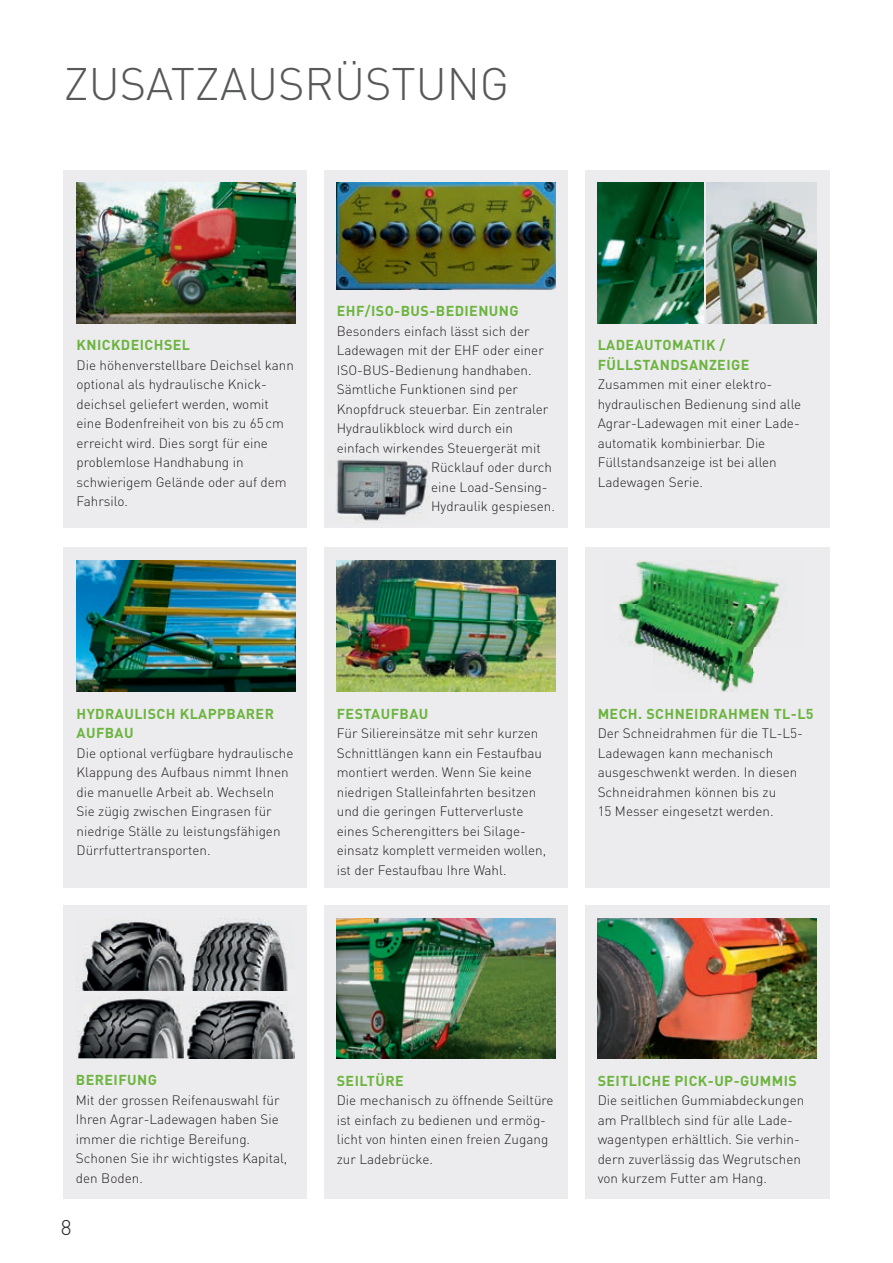
<style>
.page{position:relative;width:893px;height:1263px;background:#fff}
.page>*{position:absolute;margin:0;border:0;box-sizing:border-box;transform-origin:0 0}
.t1{font:300 45px "DIN";color:#57585a}
.t2{font:300 21px "DIN";color:#231f20}
.t3{font:700 14.25px/19.5px "DIN";letter-spacing:.03em;color:#6cb43f}
.t4{font:300 13.5px/19.5px "DIN";color:#231f20}
</style>
<div class="page">
<div style="left:64px;top:170px;width:243px;height:357px;background:#ececee"></div>
<img style="left:77px;top:183px;width:219px;height:140px">
<div style="left:324px;top:170px;width:244px;height:357px;background:#ececee"></div>
<img style="left:337px;top:183px;width:219px;height:106px">
<div style="left:63px;top:906px;width:244px;height:293px;background:#ececee"></div>
<img style="left:76px;top:918px;width:212px;height:73px">
<img style="left:185px;top:918px;width:1px;height:73px">
<img style="left:76px;top:996px;width:218px;height:62px">
<img style="left:185px;top:996px;width:1px;height:62px">
<div style="left:585px;top:906px;width:244px;height:293px;background:#ececee"></div>
<img style="left:598px;top:918px;width:219px;height:141px">
<div style="left:64px;top:547px;width:243px;height:340px;background:#ececee"></div>
<img style="left:77px;top:560px;width:219px;height:132px">
<div style="left:324px;top:906px;width:244px;height:293px;background:#ececee"></div>
<img style="left:337px;top:918px;width:219px;height:141px">
<div style="left:324px;top:547px;width:244px;height:341px;background:#ececee"></div>
<img style="left:337px;top:560px;width:219px;height:132px">
<div style="left:585px;top:170px;width:244px;height:357px;background:#ececee"></div>
<img style="left:598px;top:183px;width:106px;height:140px">
<img style="left:707px;top:183px;width:109px;height:140px">
<div style="left:585px;top:547px;width:244px;height:340px;background:#ececee"></div>
<img style="left:618px;top:560px;width:165px;height:132px">
<img style="left:336px;top:459px;width:43px;height:64px">
<img style="left:379px;top:460px;width:50px;height:63px">
<h1 class="t1" style="left:64px;top:56px;width:447px">ZUSATZAUSRÜSTUNG</h1>
<p class="t3" style="left:77px;top:335px;width:115px">KNICKDEICHSEL</p>
<p class="t4" style="left:77px;top:355px;width:219px">Die höhenverstellbare Deichsel kann optional als hydraulische Knick&shy;deichsel geliefert werden, womit eine Bodenfreiheit von bis zu 65 cm erreicht wird. Dies sorgt für eine problemlose Handhabung in schwierigem Gelände oder auf dem<br>Fahrsilo.</p>
<p class="t3" style="left:337px;top:301px;width:183px">EHF/ISO-BUS-BEDIENUNG</p>
<p class="t4" style="left:337px;top:321px;width:194px">Besonders einfach lässt sich der</p>
<p class="t4" style="left:337px;top:340px;width:209px">Ladewagen mit der EHF oder einer</p>
<p class="t4" style="left:337px;top:360px;width:196px">ISO-BUS-Bedienung handhaben.</p>
<p class="t4" style="left:337px;top:379px;width:183px">Sämtliche Funktionen sind per</p>
<p class="t4" style="left:337px;top:399px;width:213px">Knopfdruck steuerbar. Ein zentraler</p>
<p class="t4" style="left:337px;top:418px;width:178px">Hydraulikblock wird durch ein</p>
<p class="t4" style="left:337px;top:438px;width:205px">einfach wirkendes Steuergerät mit</p>
<p class="t4" style="left:431px;top:457px;width:122px">Rücklauf oder durch</p>
<p class="t4" style="left:431px;top:477px;width:118px">eine Load-Sensing-</p>
<p class="t4" style="left:431px;top:496px;width:125px">Hydraulik gespiesen.</p>
<p class="t3" style="left:598px;top:335px;width:153px">LADEAUTOMATIK /<br>FÜLLSTANDSANZEIGE</p>
<p class="t4" style="left:598px;top:374px;width:205px">Zusammen mit einer elektro&shy;hydraulischen Bedienung sind alle<br>Agrar-Lade wagen mit einer Lade&shy;automatik kombinierbar. Die<br>Füllstandsanzeige ist bei allen<br>Ladewagen Serie.</p>
<p class="t3" style="left:77px;top:703px;width:199px">HYDRAULISCH KLAPPBARER<br>AUFBAU</p>
<p class="t4" style="left:77px;top:743px;width:218px">Die optional verfügbare hydraulische Klappung des Aufbaus nimmt Ihnen die manuelle Arbeit ab. Wechseln Sie zügig zwischen Eingrasen für niedrige Ställe zu leistungsfähigen Dürrfuttertransporten.</p>
<p class="t3" style="left:337px;top:703px;width:93px">FESTAUFBAU</p>
<p class="t4" style="left:337px;top:724px;width:211px">Für Siliereinsätze mit sehr kurzen Schnittlängen kann ein Festaufbau montiert werden. Wenn Sie keine niedrigen Stalleinfahrten besitzen und die geringen Futterverluste eines Scherengitters bei Silage&shy;einsatz komplett vermeiden wollen, ist der Festaufbau Ihre Wahl.</p>
<p class="t3" style="left:598px;top:703px;width:218px">MECH. SCHNEIDRAHMEN TL-L5</p>
<p class="t4" style="left:598px;top:724px;width:207px">Der Schneidrahmen für die TL-L5-<br>Ladewagen kann mechanisch ausgeschwenkt werden. In diesen<br>Schneidrahmen können bis zu<br>15 Messer eingesetzt werden.</p>
<p class="t3" style="left:76px;top:1070px;width:82px">BEREIFUNG</p>
<p class="t4" style="left:76px;top:1090px;width:213px">Mit der grossen Reifenauswahl für<br>Ihren Agrar-Ladewagen haben Sie immer die richtige Bereifung.<br>Schonen Sie ihr wichtigstes Kapital, den Boden.</p>
<h2 class="t2" style="left:61px;top:1215px;width:12px">8</h2>
<p class="t3" style="left:337px;top:1070px;width:69px">SEILTÜRE</p>
<p class="t4" style="left:337px;top:1091px;width:218px">Die mechanisch zu öffnende Seiltüre ist einfach zu bedienen und ermög&shy;licht von hinten einen freien Zugang zur Ladebrücke.</p>
<p class="t3" style="left:598px;top:1070px;width:201px">SEITLICHE PICK-UP-GUMMIS</p>
<p class="t4" style="left:598px;top:1091px;width:208px">Die seitlichen Gummiabdeckungen am Prallblech sind für alle Lade&shy;wagentypen erhältlich. Sie verhin&shy;dern zuverlässig das Wegrutschen von kurzem Futter am Hang.</p>
</div>
